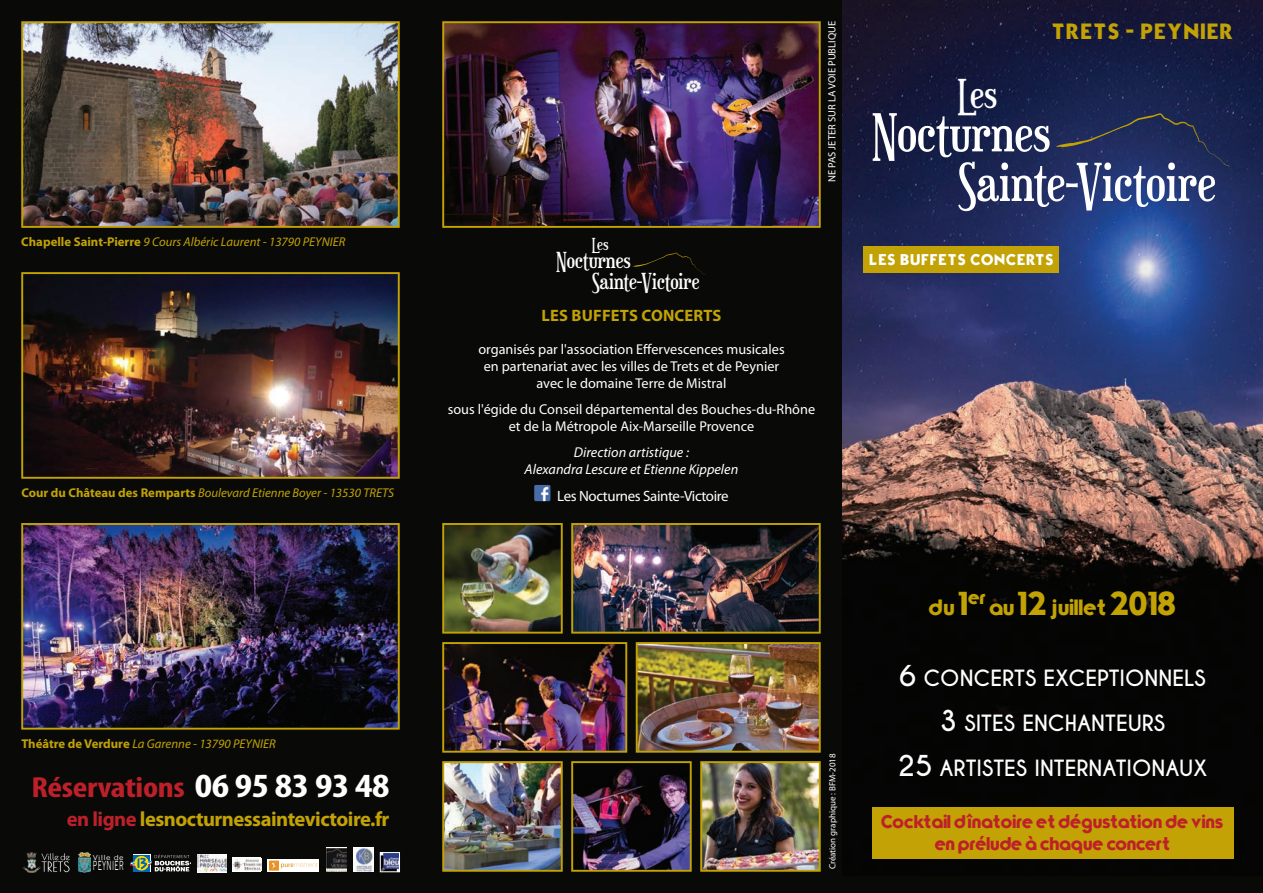
<style>
.page{position:relative;width:1263px;height:893px;background:#fff}
.page>*{position:absolute;margin:0;border:0;box-sizing:border-box;transform-origin:0 0}
.t1{font:51.9px "Euphorigenic";color:#fff}
.t2{font:38.85px "Euphorigenic";color:#fff}
.t3{font:700 condensed 29.1px "Myriad Pro";letter-spacing:-.01em;color:#be2029;scale:1.2 1}
.t4{font:22.5px "Typo Graphica";letter-spacing:.025em;color:#c2a205}
.t5{font:22.5px "Typo Graphica";letter-spacing:.1em;color:#c2a205}
.t6{font:21.6px "Euphorigenic";color:#fff}
.t7{font:700 21px/45.2px "Caviar Dreams";color:#fff;text-align:center}
.t8{font:700 20.7px "Myriad Pro";letter-spacing:-.025em;color:#c2a205}
.t9{font:18.75px/22.2px "Typo Graphica";letter-spacing:.025em;color:#be2029;text-align:center}
.t10{font:700 16.5px "Myriad Pro";letter-spacing:.01em;color:#c2a205}
.t11{font:16.2px "Euphorigenic";color:#fff}
.t12{font:15.9px "Typo Graphica";letter-spacing:.1em;color:#fff}
.t13{font:15px "Myriad Pro";letter-spacing:-.025em;color:#fff}
.t14{font:14.25px/17.1px "Myriad Pro";color:#fff;text-align:center}
.t15{font:italic 14.25px/17.1px "Myriad Pro";color:#fff;text-align:center}
.t16{font:italic 12.75px "Myriad Pro";color:#c2a205}
.t17{font:12.3px "News Gothic";letter-spacing:.05em;color:#fff;scale:.55 1}
.t18{font:10.5px "Myriad Pro";color:#fff}
.t19{font:9px "Myriad Pro";color:#fff}
.t20{font:6.75px "News Gothic";letter-spacing:.05em;color:#fff;scale:1.23 1}
.s1{font-weight:700;font-style:normal}
.s2{font-size:34.05px;color:#fff}
.s3{color:#be2029}
.s4{font-size:33.75px}
.s5{font-size:27px}
</style>
<div class="page">
<div style="left:0;top:0;width:842px;height:893px;background:#090a08"></div>
<img style="left:842px;top:0;width:421px;height:893px">
<svg style="left:1055px;top:113px;width:176px;height:54px;background:#222d59"></svg>
<div style="left:863px;top:247px;width:196px;height:26px;background:#c2a205"></div>
<div style="left:872px;top:807px;width:361px;height:52px;background:#c2a205"></div>
<img style="left:24px;top:24px;width:373px;height:201px">
<div style="left:21px;top:21px;width:379px;height:207px;border:2px solid #c2a205"></div>
<img style="left:24px;top:526px;width:373px;height:201px">
<div style="left:21px;top:523px;width:379px;height:207px;border:2px solid #c2a205"></div>
<img style="left:24px;top:275px;width:373px;height:201px">
<div style="left:21px;top:272px;width:379px;height:207px;border:2px solid #c2a205"></div>
<img style="left:445px;top:24px;width:373px;height:201px">
<div style="left:442px;top:21px;width:379px;height:207px;border:2px solid #c2a205"></div>
<img style="left:574px;top:768px;width:115px;height:101px">
<div style="left:571px;top:761px;width:121px;height:111px;border:2px solid #c2a205"></div>
<img style="left:639px;top:645px;width:179px;height:105px">
<div style="left:636px;top:642px;width:185px;height:111px;border:2px solid #c2a205"></div>
<img style="left:574px;top:526px;width:244px;height:105px">
<div style="left:571px;top:523px;width:250px;height:111px;border:2px solid #c2a205"></div>
<img style="left:445px;top:526px;width:115px;height:105px">
<div style="left:442px;top:523px;width:121px;height:111px;border:2px solid #c2a205"></div>
<img style="left:703px;top:764px;width:115px;height:105px">
<div style="left:700px;top:761px;width:121px;height:111px;border:2px solid #c2a205"></div>
<img style="left:445px;top:764px;width:115px;height:105px">
<div style="left:442px;top:761px;width:121px;height:111px;border:2px solid #c2a205"></div>
<img style="left:445px;top:645px;width:179px;height:105px">
<div style="left:442px;top:642px;width:185px;height:111px;border:2px solid #c2a205"></div>
<svg style="left:633px;top:253px;width:72px;height:22px"></svg>
<img style="left:534px;top:485px;width:16px;height:16px">
<img style="left:22px;top:853px;width:48px;height:19px">
<img style="left:79px;top:853px;width:11px;height:19px">
<div style="left:133px;top:855px;width:17px;height:17px;background:#0166b3"></div>
<svg style="left:130px;top:854px;width:61px;height:17px"></svg>
<img style="left:382px;top:854px;width:16px;height:16px">
<div style="left:380px;top:852px;width:20px;height:20px;border:1px solid #fff"></div>
<svg style="left:326px;top:847px;width:20px;height:25px"></svg>
<img style="left:326px;top:848px;width:20px;height:23px">
<svg style="left:353px;top:847px;width:21px;height:25px"></svg>
<img style="left:353px;top:848px;width:20px;height:23px">
<img style="left:198px;top:855px;width:28px;height:17px">
<div style="left:233px;top:857px;width:28px;height:15px;background:#f8f8f8"></div>
<img style="left:233px;top:859px;width:28px;height:11px">
<svg style="left:267px;top:859px;width:52px;height:13px"></svg>
<svg style="left:269px;top:861px;width:49px;height:10px"></svg>
<p class="t16" style="left:21px;top:234px;width:326px"><span class="s1">Chapelle Saint-Pierre</span> 9 Cours Albéric Laurent - 13790 PEYNIER</p>
<p class="t16" style="left:21px;top:485px;width:374px"><span class="s1">Cour du Château des Remparts</span> Boulevard Etienne Boyer - 13530 TRETS</p>
<p class="t16" style="left:21px;top:735px;width:256px"><span class="s1">Théâtre de Verdure</span> La Garenne - 13790 PEYNIER</p>
<h3 class="t3" style="left:32px;top:769px;width:300px">Réservations <span class="s2">06 95 83 93 48</span></h3>
<h3 class="t8" style="left:67px;top:805px;width:324px"><span class="s3">en ligne</span> lesnocturnessaintevictoire.fr</h3>
<p class="t20" style="left:93px;top:853px;width:27px">Ville de</p>
<p class="t17" style="left:93px;top:859px;width:58px">PEYNIER</p>
<p class="t18" style="left:825px;top:182px;width:163px;rotate:-90deg">NE PAS JETER SUR LA VOIE PUBLIQUE</p>
<p class="t11" style="left:592px;top:235px;width:18px">Les</p>
<h3 class="t6" style="left:592px;top:268px;width:109px">Sainte-Victoire</h3>
<h3 class="t6" style="left:556px;top:248px;width:76px">Nocturnes</h3>
<p class="t10" style="left:541px;top:304px;width:182px">LES BUFFETS CONCERTS</p>
<p class="t14" style="left:478px;top:340px;width:308px">organisés par l'association Effervescences musicales en partenariat avec les villes de Trets et de Peynier avec le domaine Terre de Mistral</p>
<p class="t14" style="left:448px;top:400px;width:369px">sous l'égide du Conseil départemental des Bouches-du-Rhône et de la Métropole Aix-Marseille Provence</p>
<p class="t15" style="left:525px;top:443px;width:215px">Direction artistique :<br>Alexandra Lescure et Etienne Kippelen</p>
<p class="t13" style="left:557px;top:487px;width:173px">Les Nocturnes Sainte-Victoire</p>
<h3 class="t5" style="left:1052px;top:17px;width:182px">TRETS - PEYNIER</h3>
<h2 class="t2" style="left:957px;top:70px;width:41px">Les</h2>
<h1 class="t1" style="left:872px;top:101px;width:181px">Nocturnes</h1>
<h1 class="t1" style="left:957px;top:151px;width:260px">Sainte-Victoire</h1>
<p class="t12" style="left:870px;top:249px;width:185px">LES BUFFETS CONCERTS</p>
<p class="t19" style="left:827px;top:869px;width:118px;rotate:-90deg">Création graphique : BFM-2018</p>
<h3 class="t4" style="left:929px;top:593px;width:248px">du <span class="s4">1</span><sup>er</sup> au <span class="s4">12</span> juillet <span class="s4">2018</span></h3>
<h3 class="t7" style="left:898px;top:656px;width:311px"><span class="s5">6</span> CONCERTS EXCEPTIONNELS<br><span class="s5">3</span> SITES ENCHANTEURS<br><span class="s5">25</span> ARTISTES INTERNATIONAUX</h3>
<h3 class="t9" style="left:882px;top:811px;width:343px">Cocktail dînatoire et dégustation de vins en prélude à chaque concert</h3>
</div>
